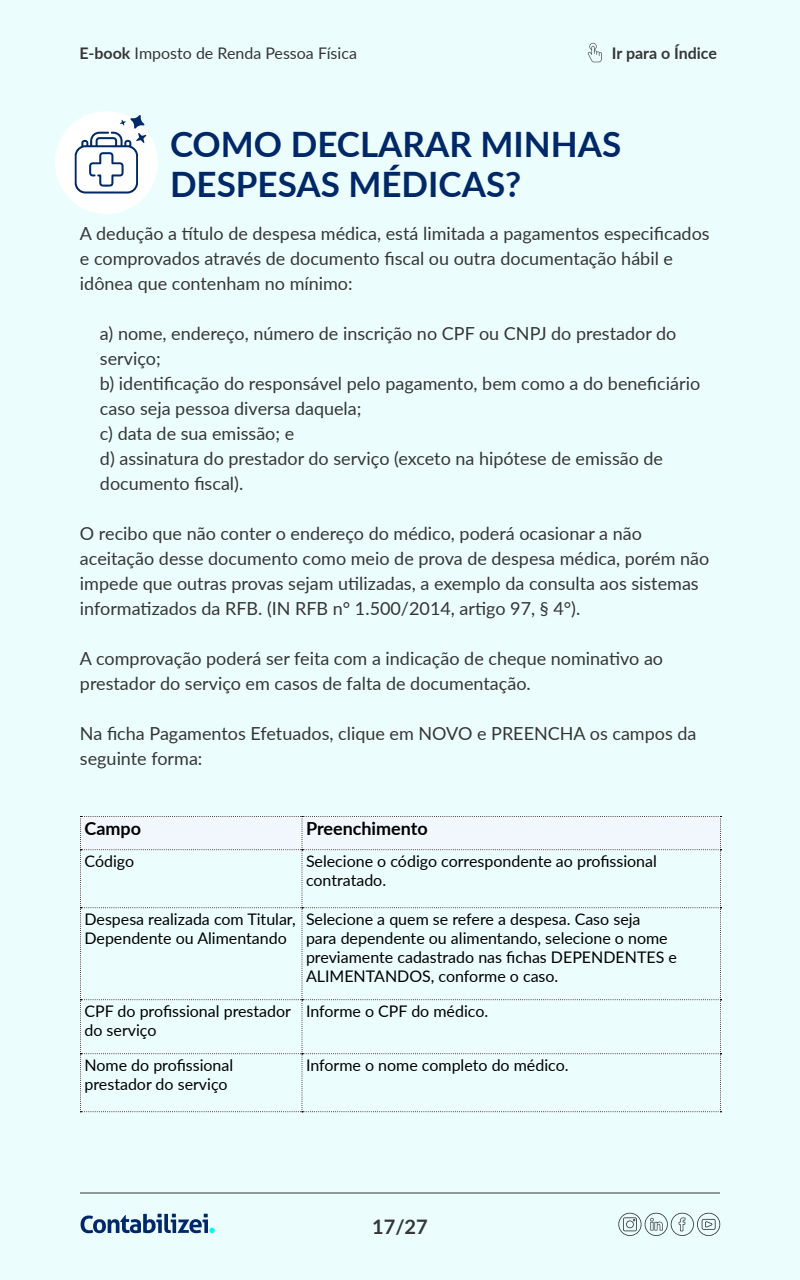
<style>
.page{position:relative;width:800px;height:1280px;background:#ecfdfd}
.page>*{position:absolute;margin:0;border:0;box-sizing:border-box;transform-origin:0 0}
.t1{font:700 35px/40px "Lato";color:#002868}
.t2{font:700 20px "Lato";color:#363636}
.t3{font:18px/25px "Lato";color:#363636}
.t4{font:700 18px "Lato";color:#000}
.t5{font:16px/19.2px "Lato";color:#000}
.t6{font:16px "Lato";color:#363636}
.t7{font:700 16px "Lato";color:#363636}
.s1{font-weight:700}
</style>
<div class="page">
<svg style="left:81px;top:1214px;width:134px;height:19px"></svg>
<svg style="left:618px;top:1212px;width:103px;height:24px"></svg>
<svg style="left:588px;top:43px;width:14px;height:19px"></svg>
<hr style="left:80px;top:1193px;width:640px;height:1px;background:#363636">
<svg style="left:80px;top:816px;width:641px;height:296px"></svg>
<div style="left:55px;top:111px;width:103px;height:103px;background:#fff;border-radius:50%"></div>
<svg style="left:75px;top:115px;width:72px;height:79px"></svg>
<p class="t6" style="left:79px;top:42px;width:279px"><span class="s1">E-book</span> Imposto de Renda Pessoa Física</p>
<p class="t7" style="left:612px;top:41px;width:107px">Ir para o Índice</p>
<h1 class="t1" style="left:170px;top:123px;width:453px">COMO DECLARAR MINHAS<br>DESPESAS MÉDICAS?</h1>
<p class="t3" style="left:80px;top:220px;width:631px">A dedução a título de despesa médica, está limitada a pagamentos especificados e comprovados através de documento fiscal ou outra documentação hábil e idônea que contenham no mínimo:</p>
<p class="t3" style="left:100px;top:320px;width:602px">a) nome, endereço, número de inscrição no CPF ou CNPJ do prestador do serviço;<br>b) identificação do responsável pelo pagamento, bem como a do beneficiário caso seja pessoa diversa daquela;<br>c) data de sua emissão; e<br>d) assinatura do prestador do serviço (exceto na hipótese de emissão de documento fiscal).</p>
<p class="t3" style="left:80px;top:520px;width:631px">O recibo que não conter o endereço do médico, poderá ocasionar a não aceitação desse documento como meio de prova de despesa médica, porém não impede que outras provas sejam utilizadas, a exemplo da consulta aos sistemas informatizados da RFB. (IN RFB n° 1.500/2014, artigo 97, § 4°).</p>
<p class="t3" style="left:80px;top:645px;width:585px">A comprovação poderá ser feita com a indicação de cheque nominativo ao prestador do serviço em casos de falta de documentação.</p>
<p class="t3" style="left:80px;top:720px;width:618px">Na ficha Pagamentos Efetuados, clique em NOVO e PREENCHA os campos da seguinte forma:</p>
<p class="t4" style="left:84px;top:815px;width:58px">Campo</p>
<p class="t4" style="left:306px;top:815px;width:123px">Preenchimento</p>
<p class="t5" style="left:84px;top:851px;width:51px">Código</p>
<p class="t5" style="left:306px;top:851px;width:352px">Selecione o código correspondente ao profissional contratado.</p>
<p class="t5" style="left:84px;top:909px;width:213px">Despesa realizada com Titular,<br>Dependente ou Alimentando</p>
<p class="t5" style="left:306px;top:909px;width:372px">Selecione a quem se refere a despesa. Caso seja<br>para dependente ou alimentando, selecione o nome previamente cadastrado nas fichas DEPENDENTES e ALIMENTANDOS, conforme o caso.</p>
<p class="t5" style="left:84px;top:1001px;width:208px">CPF do profissional prestador do serviço</p>
<p class="t5" style="left:306px;top:1001px;width:184px">Informe o CPF do médico.</p>
<p class="t5" style="left:84px;top:1055px;width:150px">Nome do profissional prestador do serviço</p>
<p class="t5" style="left:306px;top:1055px;width:264px">Informe o nome completo do médico.</p>
<p class="t2" style="left:372px;top:1212px;width:57px">17/27</p>
</div>
